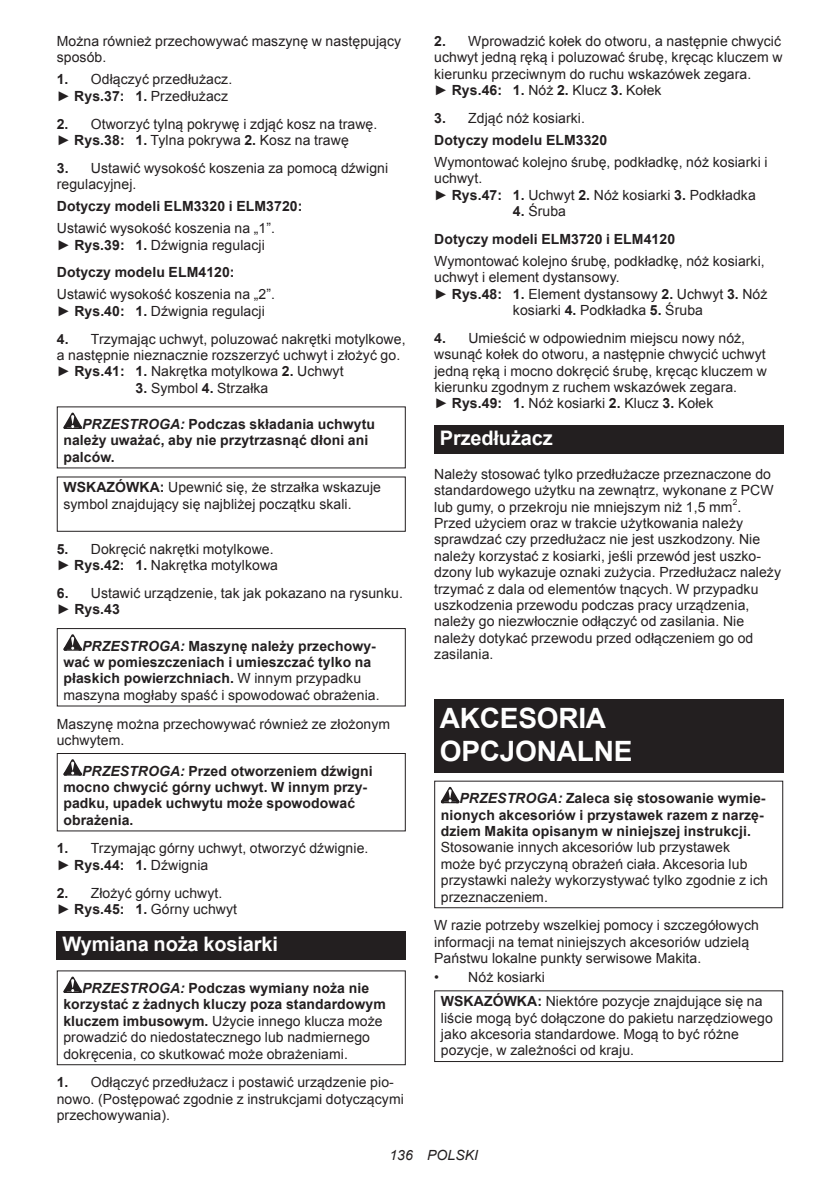
<style>
.page{position:relative;width:840px;height:1191px;background:#fff}
.page>*{position:absolute;margin:0;border:0;box-sizing:border-box;transform-origin:0 0}
.t1{font:700 28px/32.8px "Arial";letter-spacing:-.01em;color:#fff}
.t2{font:700 20px "Arial";letter-spacing:-.01em;color:#fff}
.t3{font:14px/16.4px "Arial";letter-spacing:.005em;color:#231f20}
.t4{font:700 14px/16.4px "Arial";letter-spacing:.005em;color:#231f20}
.t5{font:italic 14px "Arial";letter-spacing:.005em;color:#231f20}
.t6{font:8.4px "Arial";color:#231f20}
.s1{font-weight:700}
.s2{font-style:italic}
.s3{font-weight:400}
.s4{font-weight:700;font-style:italic}
</style>
<div class="page">
<svg style="left:63px;top:412px;width:19px;height:17px"></svg>
<div style="left:57px;top:476px;width:348px;height:56px;border:1px solid #231f20"></div>
<svg style="left:63px;top:634px;width:19px;height:16px"></svg>
<div style="left:57px;top:628px;width:348px;height:78px;border:1px solid #231f20"></div>
<svg style="left:63px;top:759px;width:19px;height:16px"></svg>
<div style="left:57px;top:753px;width:348px;height:78px;border:1px solid #231f20"></div>
<div style="left:57px;top:931px;width:348px;height:28px;background:#231f20"></div>
<svg style="left:63px;top:976px;width:19px;height:17px"></svg>
<div style="left:57px;top:970px;width:348px;height:95px;border:1px solid #231f20"></div>
<div style="left:434px;top:425px;width:348px;height:29px;background:#231f20"></div>
<div style="left:434px;top:699px;width:348px;height:73px;background:#231f20"></div>
<svg style="left:440px;top:787px;width:19px;height:16px"></svg>
<div style="left:434px;top:780px;width:348px;height:128px;border:1px solid #231f20"></div>
<div style="left:434px;top:990px;width:348px;height:72px;border:1px solid #231f20"></div>
<p class="t3" style="left:57px;top:33px;width:346px">Można również przechowywać maszynę w następujący sposób.</p>
<p class="t3" style="left:57px;top:71px;width:177px"><span class="s1">1.</span> Odłączyć przedłużacz. ► <span class="s1">Rys.37: 1.</span> Przedłużacz</p>
<p class="t3" style="left:57px;top:116px;width:322px"><span class="s1">2.</span> Otworzyć tylną pokrywę i zdjąć kosz na trawę. ► <span class="s1">Rys.38: 1.</span> Tylna pokrywa <span class="s1">2.</span> Kosz na trawę</p>
<p class="t3" style="left:57px;top:160px;width:333px"><span class="s1">3.</span> Ustawić wysokość koszenia za pomocą dźwigni regulacyjnej.</p>
<p class="t4" style="left:57px;top:198px;width:247px">Dotyczy modeli ELM3320 i ELM3720:</p>
<p class="t3" style="left:57px;top:220px;width:220px">Ustawić wysokość koszenia na „1”. ► <span class="s1">Rys.39: 1.</span> Dźwignia regulacji</p>
<p class="t4" style="left:57px;top:265px;width:179px">Dotyczy modelu ELM4120:</p>
<p class="t3" style="left:57px;top:286px;width:220px">Ustawić wysokość koszenia na „2”. ► <span class="s1">Rys.40: 1.</span> Dźwignia regulacji</p>
<p class="t3" style="left:57px;top:330px;width:350px"><span class="s1">4.</span> Trzymając uchwyt, poluzować nakrętki motylkowe, a następnie nieznacznie rozszerzyć uchwyt i złożyć go. ► <span class="s1">Rys.41: 1.</span> Nakrętka motylkowa <span class="s1">2.</span> Uchwyt</p>
<p class="t3" style="left:135px;top:380px;width:134px"><span class="s1">3.</span> Symbol <span class="s1">4.</span> Strzałka</p>
<p class="t4" style="left:63px;top:416px;width:313px;text-indent:19px"><span class="s2">PRZESTROGA:</span> Podczas składania uchwytu należy uważać, aby nie przytrzasnąć dłoni ani palców.</p>
<p class="t3" style="left:63px;top:479px;width:319px"><span class="s1">WSKAZÓWKA:</span> Upewnić się, że strzałka wskazuje symbol znajdujący się najbliżej początku skali.</p>
<p class="t3" style="left:57px;top:541px;width:223px"><span class="s1">5.</span> Dokręcić nakrętki motylkowe. ► <span class="s1">Rys.42: 1.</span> Nakrętka motylkowa</p>
<p class="t3" style="left:57px;top:585px;width:347px"><span class="s1">6.</span> Ustawić urządzenie, tak jak pokazano na rysunku. ► <span class="s1">Rys.43</span></p>
<p class="t4" style="left:63px;top:638px;width:317px;text-indent:19px"><span class="s2">PRZESTROGA:</span> Maszynę należy przechowy&shy;wać w pomieszczeniach i umieszczać tylko na płaskich powierzchniach. <span class="s3">W innym przypadku maszyna mogłaby spaść i spowodować obrażenia.</span></p>
<p class="t3" style="left:57px;top:715px;width:335px">Maszynę można przechowywać również ze złożonym uchwytem.</p>
<p class="t4" style="left:63px;top:763px;width:310px;text-indent:19px"><span class="s2">PRZESTROGA:</span> Przed otworzeniem dźwigni mocno chwycić górny uchwyt. W innym przy&shy;padku, upadek uchwytu może spowodować obrażenia.</p>
<p class="t3" style="left:57px;top:840px;width:313px"><span class="s1">1.</span> Trzymając górny uchwyt, otworzyć dźwignie. ► <span class="s1">Rys.44: 1.</span> Dźwignia</p>
<p class="t3" style="left:57px;top:884px;width:182px"><span class="s1">2.</span> Złożyć górny uchwyt. ► <span class="s1">Rys.45: 1.</span> Górny uchwyt</p>
<h2 class="t2" style="left:62px;top:930px;width:217px">Wymiana noża kosiarki</h2>
<p class="t3" style="left:63px;top:980px;width:324px;text-indent:19px"><span class="s4">PRZESTROGA:</span> <span class="s1">Podczas wymiany noża nie korzystać z żadnych kluczy poza standardowym kluczem imbusowym.</span> Użycie innego klucza może prowadzić do niedostatecznego lub nadmiernego dokręcenia, co skutkować może obrażeniami.</p>
<p class="t3" style="left:57px;top:1074px;width:348px"><span class="s1">1.</span> Odłączyć przedłużacz i postawić urządzenie pio&shy;nowo. (Postępować zgodnie z instrukcjami dotyczącymi przechowywania).</p>
<p class="t3" style="left:434px;top:33px;width:349px"><span class="s1">2.</span> Wprowadzić kołek do otworu, a następnie chwycić uchwyt jedną ręką i poluzować śrubę, kręcąc kluczem w kierunku przeciwnym do ruchu wskazówek zegara.<br>► <span class="s1">Rys.46: 1.</span> Nóż <span class="s1">2.</span> Klucz <span class="s1">3.</span> Kołek</p>
<p class="t4" style="left:434px;top:107px;width:174px;line-height:22px">3. <span class="s3">Zdjąć nóż kosiarki.<br></span>Dotyczy modelu ELM3320</p>
<p class="t3" style="left:434px;top:154px;width:334px">Wymontować kolejno śrubę, podkładkę, nóż kosiarki i uchwyt.<br>► <span class="s1">Rys.47: 1.</span> Uchwyt <span class="s1">2.</span> Nóż kosiarki <span class="s1">3.</span> Podkładka</p>
<p class="t4" style="left:434px;top:198px;width:242px;line-height:27.8px;text-indent:79px">4. <span class="s3">Śruba<br></span>Dotyczy modeli ELM3720 i ELM4120</p>
<p class="t3" style="left:434px;top:253px;width:332px">Wymontować kolejno śrubę, podkładkę, nóż kosiarki,</p>
<p class="t3" style="left:434px;top:269px;width:187px">uchwyt i element dystansowy.</p>
<p class="t3" style="left:434px;top:286px;width:334px">► <span class="s1">Rys.48: 1.</span> Element dystansowy <span class="s1">2.</span> Uchwyt <span class="s1">3.</span> Nóż</p>
<p class="t3" style="left:512px;top:302px;width:191px">kosiarki <span class="s1">4.</span> Podkładka <span class="s1">5.</span> Śruba</p>
<p class="t3" style="left:434px;top:330px;width:334px"><span class="s1">4.</span> Umieścić w odpowiednim miejscu nowy nóż, wsunąć kołek do otworu, a następnie chwycić uchwyt jedną ręką i mocno dokręcić śrubę, kręcąc kluczem w kierunku zgodnym z ruchem wskazówek zegara.<br>► <span class="s1">Rys.49: 1.</span> Nóż kosiarki <span class="s1">2.</span> Klucz <span class="s1">3.</span> Kołek</p>
<h2 class="t2" style="left:439px;top:425px;width:114px">Przedłużacz</h2>
<p class="t3" style="left:434px;top:466px;width:341px">Należy stosować tylko przedłużacze przeznaczone do standardowego użytku na zewnątrz, wykonane z PCW lub gumy, o przekroju nie mniejszym niż 1,5 mm .</p>
<p class="t6" style="left:732px;top:496px;width:6px">2</p>
<p class="t3" style="left:434px;top:515px;width:348px">Przed użyciem oraz w trakcie użytkowania należy sprawdzać czy przedłużacz nie jest uszkodzony. Nie należy korzystać z kosiarki, jeśli przewód jest uszko&shy;dzony lub wykazuje oznaki zużycia. Przedłużacz należy trzymać z dala od elementów tnących. W przypadku uszkodzenia przewodu podczas pracy urządzenia, należy go niezwłocznie odłączyć od zasilania. Nie należy dotykać przewodu przed odłączeniem go od zasilania.</p>
<h1 class="t1" style="left:439px;top:703px;width:194px">AKCESORIA<br>OPCJONALNE</h1>
<p class="t4" style="left:440px;top:790px;width:326px;text-indent:19px"><span class="s2">PRZESTROGA:</span> Zaleca się stosowanie wymie&shy;nionych akcesoriów i przystawek razem z narzę&shy;dziem Makita opisanym w niniejszej instrukcji.</p>
<p class="t3" style="left:440px;top:839px;width:328px">Stosowanie innych akcesoriów lub przystawek może być przyczyną obrażeń ciała. Akcesoria lub przystawki należy wykorzystywać tylko zgodnie z ich przeznaczeniem.</p>
<p class="t3" style="left:434px;top:917px;width:326px">W razie potrzeby wszelkiej pomocy i szczegółowych informacji na temat niniejszych akcesoriów udzielą<br>Państwu lokalne punkty serwisowe Makita.</p>
<p class="t3" style="left:440px;top:965px;width:323px;line-height:23.8px;text-indent:-7px">• Nóż kosiarki<br><span class="s1">WSKAZÓWKA:</span> Niektóre pozycje znajdujące się na</p>
<p class="t3" style="left:440px;top:1009px;width:333px">liście mogą być dołączone do pakietu narzędziowego jako akcesoria standardowe. Mogą to być różne pozycje, w zależności od kraju.</p>
<p class="t5" style="left:389px;top:1146px;width:90px">136 POLSKI</p>
</div>
